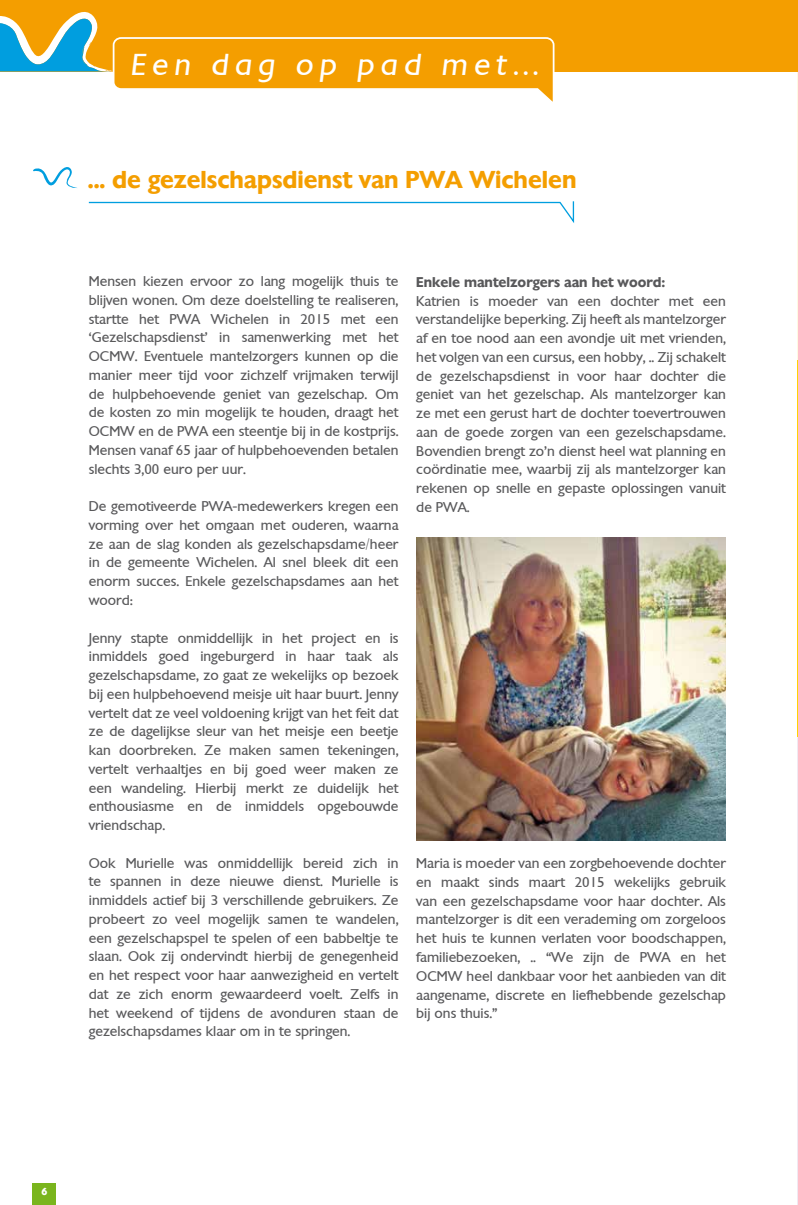
<style>
.page{position:relative;width:798px;height:1205px;background:#fff}
.page>*{position:absolute;margin:0;border:0;box-sizing:border-box;transform-origin:0 0}
.t1{font:italic 29.38px "Chantilly";letter-spacing:.2em;color:#fff}
.t2{font:600 23.75px "Chantilly";color:#f49e00}
.t3{font:13.75px/18.8px "Chantilly";color:#58585a;text-align:justify}
.t4{font:600 13.75px "Chantilly";color:#58585a}
.t5{font:800 10px "Chantilly";color:#fff}
</style>
<div class="page">
<hr style="left:796px;top:0;width:1px;height:552px;background:#fff9e2">
<hr style="left:797px;top:360px;width:1px;height:469px;background:#ffd400">
<hr style="left:796px;top:737px;width:1px;height:468px;background:#f1e9f2">
<div style="left:32px;top:1183px;width:20px;height:22px;background:#7ab51d"></div>
<div style="left:34px;top:1183px;width:21px;height:22px;background:#7ab51d"></div>
<div style="left:0;top:0;width:797px;height:72px;background:#f49e00"></div>
<svg style="left:0;top:12px;width:555px;height:90px"></svg>
<svg style="left:33px;top:167px;width:44px;height:21px"></svg>
<svg style="left:88px;top:201px;width:486px;height:22px"></svg>
<img style="left:416px;top:537px;width:309px;height:303px">
<h1 class="t1" style="left:130px;top:46px;width:411px">Een dag op pad met…</h1>
<h2 class="t2" style="left:88px;top:164px;width:490px">... de gezelschapsdienst van PWA Wichelen</h2>
<p class="t3" style="left:89px;top:272px;width:311px">Mensen kiezen ervoor zo lang mogelijk thuis te blijven wonen. Om deze doelstelling te realiseren, startte het PWA Wichelen in 2015 met een ‘Gezelschapsdienst’ in samenwerking met het OCMW. Eventuele mantelzorgers kunnen op die manier meer tijd voor zichzelf vrijmaken terwijl de hulpbehoevende geniet van gezelschap. Om de kosten zo min mogelijk te houden, draagt het OCMW en de PWA een steentje bij in de kostprijs.<br>Mensen vanaf 65 jaar of hulpbehoevenden betalen slechts 3,00 euro per uur.</p>
<p class="t3" style="left:89px;top:497px;width:311px">De gemotiveerde PWA-medewerkers kregen een vorming over het omgaan met ouderen, waarna ze aan de slag konden als gezelschapsdame/heer in de gemeente Wichelen. Al snel bleek dit een enorm succes. Enkele gezelschapsdames aan het woord:</p>
<p class="t3" style="left:89px;top:628px;width:311px">Jenny stapte onmiddellijk in het project en is inmiddels goed ingeburgerd in haar taak als gezelschapsdame, zo gaat ze wekelijks op bezoek bij een hulpbehoevend meisje uit haar buurt. Jenny vertelt dat ze veel voldoening krijgt van het feit dat ze de dagelijkse sleur van het meisje een beetje kan doorbreken. Ze maken samen tekeningen, vertelt verhaaltjes en bij goed weer maken ze een wandeling. Hierbij merkt ze duidelijk het enthousiasme en de inmiddels opgebouwde vriendschap.</p>
<p class="t3" style="left:89px;top:853px;width:311px">Ook Murielle was onmiddellijk bereid zich in te spannen in deze nieuwe dienst. Murielle is inmiddels actief bij 3 verschillende gebruikers. Ze probeert zo veel mogelijk samen te wandelen, een gezelschapspel te spelen of een babbeltje te slaan. Ook zij ondervindt hierbij de genegenheid en het respect voor haar aanwezigheid en vertelt dat ze zich enorm gewaardeerd voelt. Zelfs in het weekend of tijdens de avonduren staan de gezelschapsdames klaar om in te springen.</p>
<p class="t4" style="left:416px;top:273px;width:250px">Enkele mantelzorgers aan het woord:</p>
<p class="t3" style="left:416px;top:291px;width:311px">Katrien is moeder van een dochter met een verstandelijke beperking. Zij heeft als mantelzorger af en toe nood aan een avondje uit met vrienden, het volgen van een cursus, een hobby, .. Zij schakelt de gezelschapsdienst in voor haar dochter die geniet van het gezelschap. Als mantelzorger kan ze met een gerust hart de dochter toevertrouwen aan de goede zorgen van een gezelschapsdame.<br>Bovendien brengt zo’n dienst heel wat planning en coördinatie mee, waarbij zij als mantelzorger kan rekenen op snelle en gepaste oplossingen vanuit de PWA.</p>
<p class="t3" style="left:416px;top:854px;width:311px">Maria is moeder van een zorgbehoevende dochter en maakt sinds maart 2015 wekelijks gebruik van een gezelschapsdame voor haar dochter. Als mantelzorger is dit een verademing om zorgeloos het huis te kunnen verlaten voor boodschappen, familiebezoeken, .. “We zijn de PWA en het OCMW heel dankbaar voor het aanbieden van dit aangename, discrete en liefhebbende gezelschap bij ons thuis.”</p>
<p class="t5" style="left:40px;top:1185px;width:9px">66</p>
</div>
